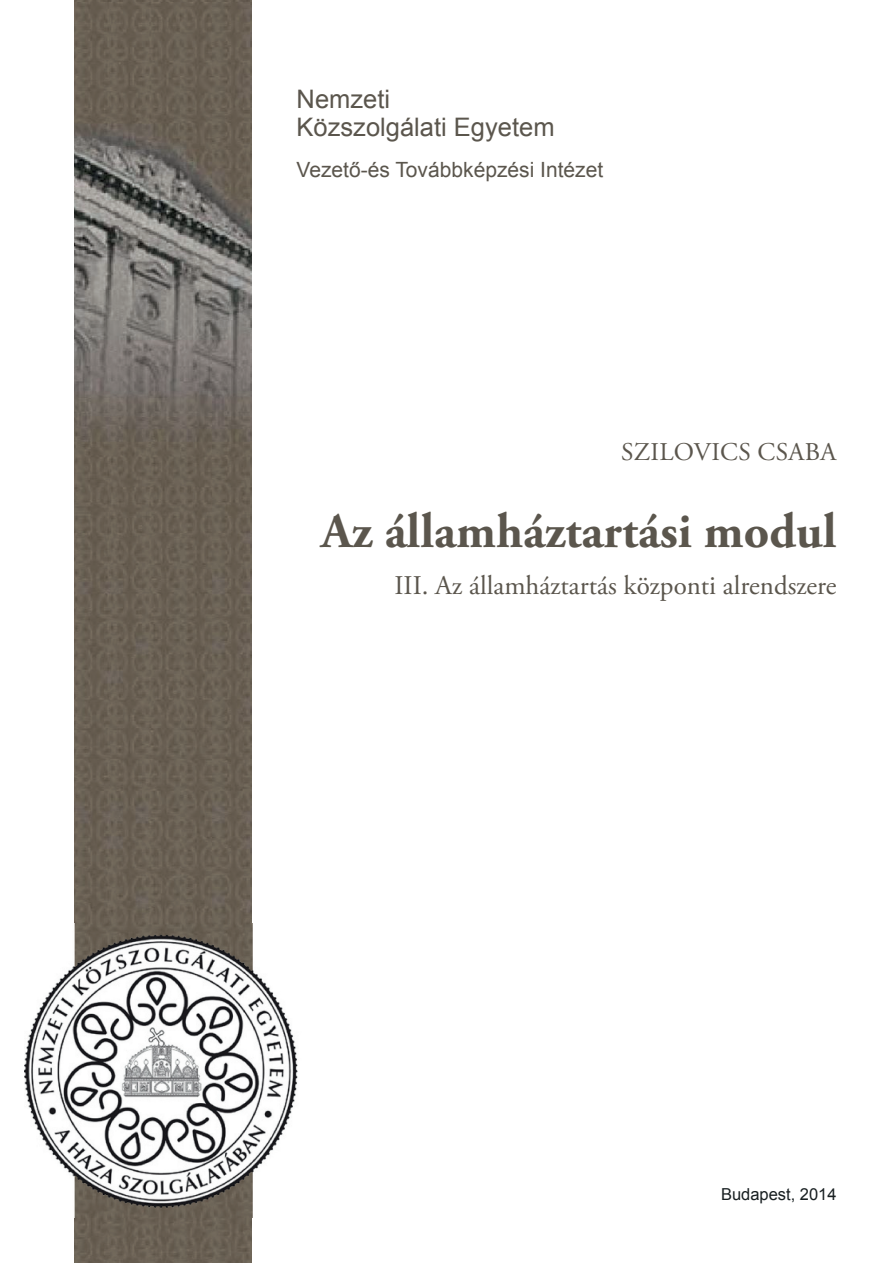
<style>
.page{position:relative;width:893px;height:1263px;background:#fff}
.page>*{position:absolute;margin:0;border:0;box-sizing:border-box;transform-origin:0 0}
.t1{font:700 49.5px "Adobe Garamond Pro";color:#5b564d}
.t2{font:27px "Adobe Garamond Pro";color:#5b564d}
.t3{font:25.5px/28.5px "Arial";color:#5b564d}
.t4{font:25.5px "Adobe Garamond Pro";letter-spacing:.015em;color:#5b564d}
.t5{font:21px "Arial";color:#5b564d}
.t6{font:16.5px "Arial";color:#181f21}
</style>
<div class="page">
<img style="left:75px;top:0;width:177px;height:1263px">
<img style="left:24px;top:923px;width:274px;height:294px">
<p class="t3" style="left:297px;top:85px;width:259px">Nemzeti<br>Közszolgálati Egyetem</p>
<p class="t5" style="left:297px;top:156px;width:308px">Vezető-és Továbbképzési Intézet</p>
<p class="t4" style="left:621px;top:437px;width:213px">Szilovics Csaba</p>
<h1 class="t1" style="left:321px;top:503px;width:517px">Az államháztartási modul</h1>
<p class="t2" style="left:394px;top:569px;width:444px">III . Az államháztartás központi alrendszere</p>
<p class="t6" style="left:721px;top:1184px;width:117px">Budapest, 2014</p>
</div>
